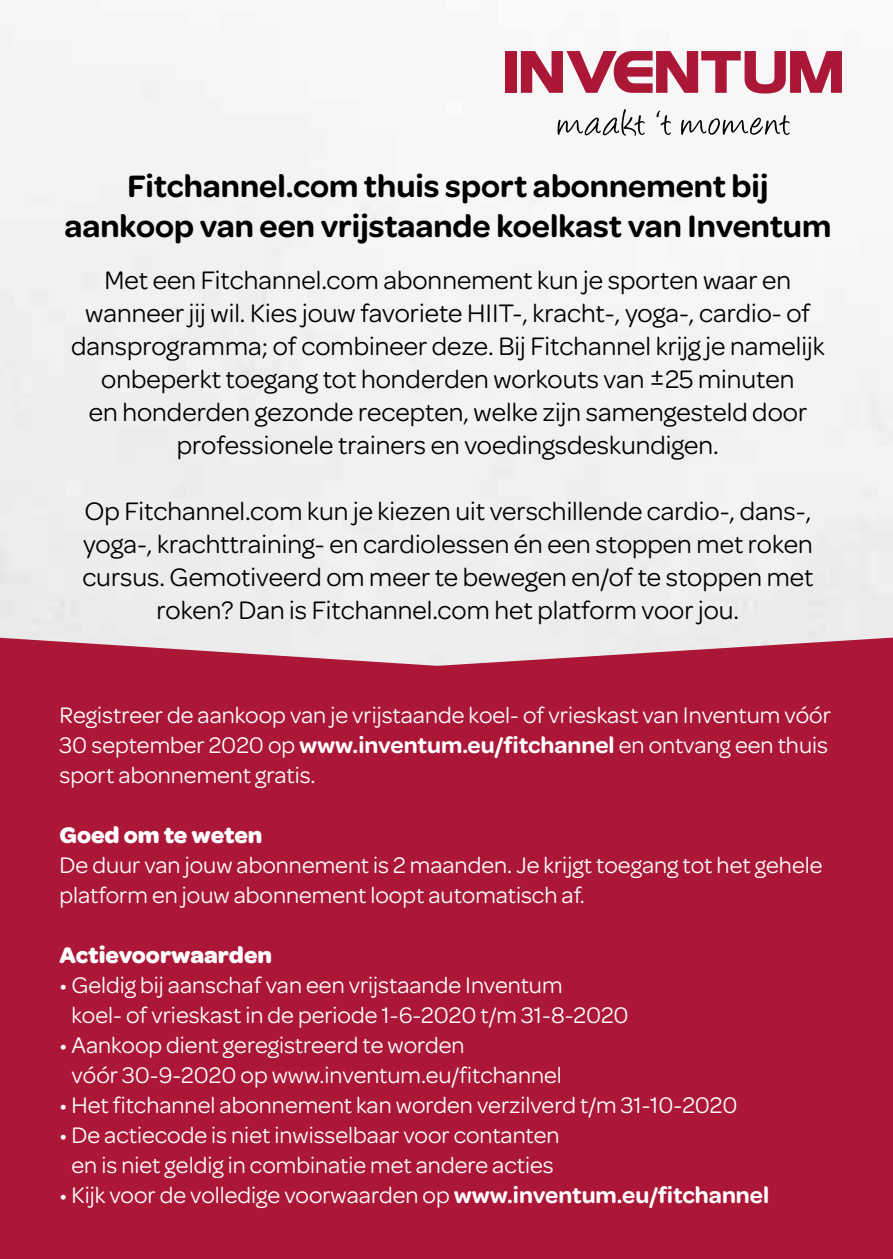
<style>
.page{position:relative;width:893px;height:1259px;background:#fff}
.page>*{position:absolute;margin:0;border:0;box-sizing:border-box;transform-origin:0 0}
.t1{font:600 33px/39px "Omnes";color:#000;text-align:center}
.t2{font:27px/33px "Omnes";color:#000;text-align:center}
.t3{font:24px/30px "Omnes";color:#fff}
.t4{font:700 24px "Omnes";color:#fff}
.s1{font-weight:600}
</style>
<div class="page">
<div style="left:0;top:637px;width:893px;height:622px;background:#ac1737"></div>
<svg style="left:558px;top:109px;width:87px;height:27px"></svg>
<svg style="left:656px;top:111px;width:15px;height:24px"></svg>
<svg style="left:681px;top:115px;width:109px;height:20px"></svg>
<div style="left:505px;top:51px;width:12px;height:42px;background:#ac1737"></div>
<svg style="left:521px;top:51px;width:321px;height:43px"></svg>
<h1 class="t1" style="left:64px;top:165px;width:768px">Fitchannel.com thuis sport abonnement bij aankoop van een vrijstaande koelkast van Inventum</h1>
<p class="t2" style="left:71px;top:262px;width:755px">Met een Fitchannel.com abonnement kun je sporten waar en wanneer jij wil. Kies jouw favoriete HIIT-, kracht-, yoga-, cardio- of dansprogramma; of combineer deze. Bij Fitchannel krijg je namelijk onbeperkt toegang tot honderden workouts van ±25 minuten<br>en honderden gezonde recepten, welke zijn samengesteld door professionele trainers en voedingsdeskundigen.</p>
<p class="t2" style="left:82px;top:493px;width:733px">Op Fitchannel.com kun je kiezen uit verschillende cardio-, dans-, yoga-, krachttraining- en cardiolessen én een stoppen met roken cursus. Gemotiveerd om meer te bewegen en/of te stoppen met roken? Dan is Fitchannel.com het platform voor jou.</p>
<p class="t3" style="left:60px;top:698px;width:773px;text-align:justify">Registreer de aankoop van je vrijstaande koel- of vrieskast van Inventum vóór 30 september 2020 op <span class="s1">www.inventum.eu/fitchannel</span> en ontvang een thuis sport abonnement gratis.</p>
<p class="t4" style="left:60px;top:817px;width:204px">Goed om te weten</p>
<p class="t3" style="left:60px;top:848px;width:764px">De duur van jouw abonnement is 2 maanden. Je krijgt toegang tot het gehele platform en jouw abonnement loopt automatisch af.</p>
<p class="t4" style="left:60px;top:937px;width:214px">Actievoorwaarden</p>
<p class="t3" style="left:72px;top:968px;width:559px;text-indent:-12px">• Geldig bij aanschaf van een vrijstaande Inventum<br>koel- of vrieskast in de periode 1-6-2020 t/m 31-8-2020</p>
<p class="t3" style="left:72px;top:1028px;width:492px;text-indent:-12px">• Aankoop dient geregistreerd te worden<br>vóór 30-9-2020 op www.inventum.eu/fitchannel</p>
<p class="t3" style="left:60px;top:1088px;width:679px">• Het fitchannel abonnement kan worden verzilverd t/m 31-10-2020</p>
<p class="t3" style="left:60px;top:1118px;width:502px;text-align:center">• De actiecode is niet inwisselbaar voor contanten en is niet geldig in combinatie met andere acties</p>
<p class="t3" style="left:60px;top:1178px;width:711px">• Kijk voor de volledige voorwaarden op <span class="s1">www.inventum.eu/fitchannel</span></p>
</div>
